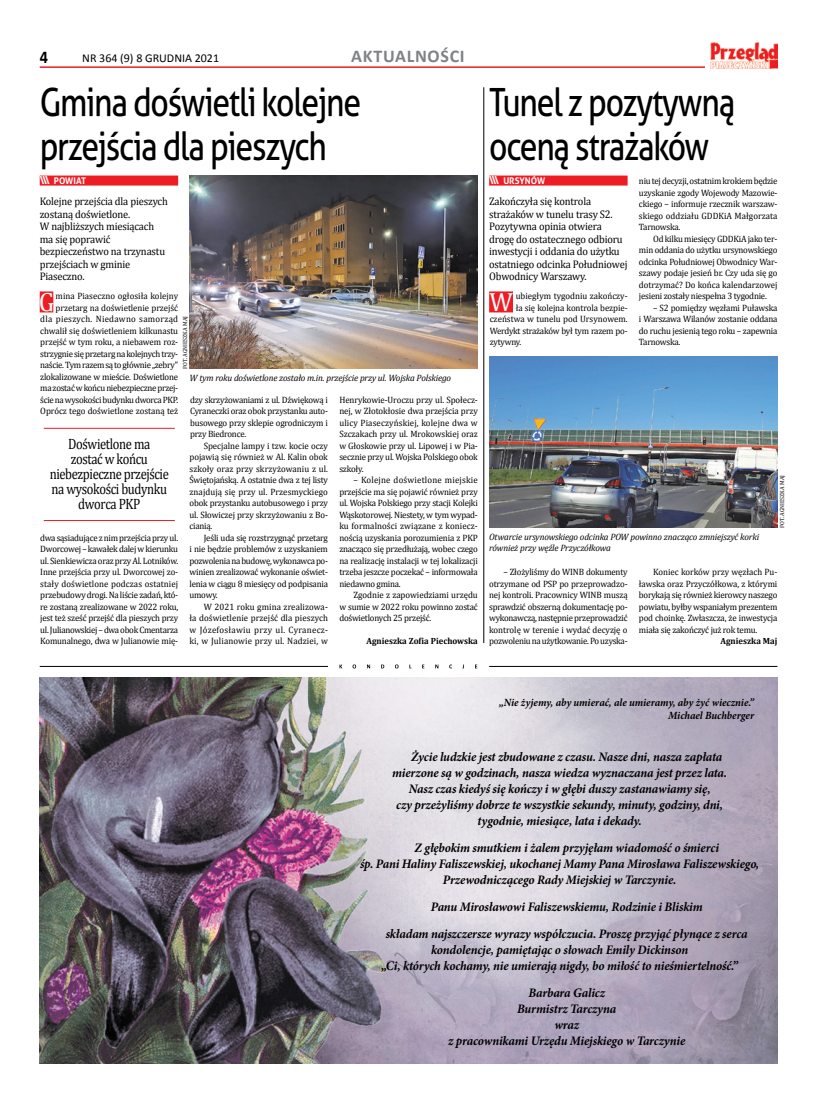
<style>
.page{position:relative;width:820px;height:1106px;background:#fff}
.page>*{position:absolute;margin:0;border:0;box-sizing:border-box;transform-origin:0 0}
.t1{font:39px/44px "Aller";letter-spacing:-.04em;color:#000;scale:.82 1}
.t2{font:26.5px "Cambria";color:#fff;scale:.96 1}
.t3{font:700 18px "Calibri";letter-spacing:.04em;color:#808285}
.t4{font:700 18px "Calibri";color:#000;scale:.9 1}
.t5{font:15px/15px "Cambria";letter-spacing:-.03em;color:#000;text-align:center;scale:.84 1}
.t6{font:italic 700 13px/16px "Minion Pro";letter-spacing:-.015em;color:#000;text-align:center;scale:.96 1}
.t7{font:12px "Calibri";color:#000}
.t8{font:11px/12.5px "Cambria";letter-spacing:-.015em;color:#000;scale:.95 1}
.t9{font:italic 700 11px/13px "Minion Pro";letter-spacing:-.005em;color:#000;text-align:right;scale:.96 1}
.t10{font:9.2px/11.5px "Cambria";letter-spacing:-.02em;color:#000;text-align:justify;scale:.96 1}
.t11{font:italic 9.2px/11px "Cambria";letter-spacing:-.015em;color:#000}
.t12{font:9.2px "Cambria";color:#000;scale:.96 1}
.t13{font:700 9.2px "Aller";color:#fff;scale:.96 1}
.t14{font:700 9px "Cambria";color:#000;scale:.96 1}
.t15{font:6px "Cambria";color:#000;scale:.96 1}
.s1{font-size:11px}
</style>
<div class="page">
<hr style="left:40px;top:66px;width:737px;height:2px;background:#ed1d24">
<div style="left:705px;top:42px;width:72px;height:26px;background:#fff"></div>
<img style="left:710px;top:42px;width:67px;height:26px">
<div style="left:489px;top:175px;width:138px;height:10px;background:#ed1d24"></div>
<div style="left:489px;top:291px;width:24px;height:21px;background:#ed1d24"></div>
<img style="left:40px;top:677px;width:737px;height:386px">
<div style="left:40px;top:175px;width:138px;height:10px;background:#ed1d24"></div>
<div style="left:40px;top:291px;width:13px;height:21px;background:#ed1d24"></div>
<img style="left:489px;top:356px;width:288px;height:171px">
<img style="left:189px;top:176px;width:288px;height:192px">
<hr style="left:40px;top:666px;width:288px;height:1px;background:#000">
<hr style="left:489px;top:666px;width:288px;height:1px;background:#000">
<svg style="left:339px;top:664px;width:138px;height:4px"></svg>
<hr style="left:483px;top:87px;width:1px;height:556px;background:#000">
<hr style="left:44px;top:428px;width:131px;height:1px;background:#ed1d24">
<hr style="left:44px;top:520px;width:131px;height:1px;background:#ed1d24">
<h3 class="t4" style="left:40px;top:45px;width:11px">4</h3>
<h3 class="t7" style="left:82px;top:51px;width:138px">NR 364 (9) 8 GRUDNIA 2021</h3>
<h3 class="t3" style="left:351px;top:45px;width:115px">AKTUALNOŚCI</h3>
<h1 class="t1" style="left:40px;top:80px;width:393px">Gmina doświetli kolejne przejścia dla pieszych</h1>
<p class="t13" style="left:40px;top:175px;width:50px"><span class="s1">\\\</span> POWIAT</p>
<p class="t8" style="left:40px;top:195px;width:136px">Kolejne przejścia dla pieszych zostaną doświetlone.<br>W najbliższych miesiącach ma się poprawić bezpieczeństwo na trzynastu przejściach w gminie<br>Piaseczno.</p>
<h2 class="t2" style="left:39px;top:286px;width:18px">G</h2>
<p class="t10" style="left:40px;top:290px;width:145px;text-align:right">mina Piaseczno ogłosiła kolejny przetarg na doświetlenie przejść<br>dla pieszych. Niedawno samorząd chwalił się doświetleniem kilkunastu przejść w tym roku, a niebawem roz&shy;strzygnie się przetarg na kolejnych trzy&shy;naście. Tym razem są to głównie „zebry” zlokalizowane w mieście. Doświetlone ma zostać w końcu niebezpieczne przej&shy;ście na wysokości budynku dworca PKP.<br>Oprócz tego doświetlone zostaną też</p>
<p class="t15" style="left:181px;top:368px;width:56px;rotate:-90deg">FOT. AGNIESZKA MAJ</p>
<p class="t11" style="left:189px;top:372px;width:263px">W tym roku doświetlone zostało m.in. przejście przy ul. Wojska Polskiego</p>
<p class="t10" style="left:190px;top:394px;width:145px">dzy skrzyżowaniami z ul. Dźwiękową i Cyraneczki oraz obok przystanku auto&shy;busowego przy sklepie ogrodniczym i przy Biedronce.</p>
<p class="t10" style="left:189px;top:440px;width:146px;text-indent:14px">Specjalne lampy i tzw. kocie oczy pojawią się również w Al. Kalin obok szkoły oraz przy skrzyżowaniu z ul.<br>Świętojańską. A ostatnie dwa z tej listy znajdują się przy ul. Przesmyckiego obok przystanku autobusowego i przy ul. Słowiczej przy skrzyżowaniu z Bo&shy;cianią.</p>
<p class="t10" style="left:189px;top:532px;width:146px;text-indent:14px">Jeśli uda się rozstrzygnąć przetarg i nie będzie problemów z uzyskaniem pozwolenia na budowę, wykonawca po&shy;winien zrealizować wykonanie oświet&shy;lenia w ciągu 8 miesięcy od podpisania umowy.</p>
<p class="t10" style="left:189px;top:601px;width:146px;text-indent:14px">W 2021 roku gmina zrealizowa&shy;ła doświetlenie przejść dla pieszych w Józefosławiu przy ul. Cyranecz&shy;ki, w Julianowie przy ul. Nadziei, w</p>
<p class="t10" style="left:339px;top:394px;width:146px">Henrykowie-Uroczu przy ul. Społecz&shy;nej, w Złotokłosie dwa przejścia przy ulicy Piaseczyńskiej, kolejne dwa w Szczakach przy ul. Mrokowskiej oraz w Głoskowie przy ul. Lipowej i w Pia&shy;secznie przy ul. Wojska Polskiego obok szkoły.</p>
<p class="t10" style="left:339px;top:474px;width:146px;text-indent:14px">– Kolejne doświetlone miejskie przejście ma się pojawić również przy ul. Wojska Polskiego przy stacji Kolejki Wąskotorowej. Niestety, w tym wypad&shy;ku formalności związane z koniecz&shy;nością uzyskania porozumienia z PKP znacząco się przedłużają, wobec czego na realizację instalacji w tej lokalizacji trzeba jeszcze poczekać – informowała niedawno gmina.</p>
<p class="t10" style="left:339px;top:589px;width:146px;text-indent:14px">Zgodnie z zapowiedziami urzędu w sumie w 2022 roku powinno zostać doświetlonych 25 przejść.</p>
<p class="t14" style="left:366px;top:635px;width:117px">Agnieszka Zofia Piechowska</p>
<h3 class="t5" style="left:50px;top:436px;width:143px">Doświetlone ma<br>zostać w końcu niebezpieczne przejście na wysokości budynku dworca PKP</h3>
<p class="t10" style="left:40px;top:532px;width:145px">dwa sąsiadujące z nim przejścia przy ul.<br>Dworcowej – kawałek dalej w kierunku ul. Sienkiewicza oraz przy Al. Lotników.<br>Inne przejścia przy ul. Dworcowej zo&shy;stały doświetlone podczas ostatniej przebudowy drogi. Na liście zadań, któ&shy;re zostaną zrealizowane w 2022 roku, jest też sześć przejść dla pieszych przy ul. Julianowskiej – dwa obok Cmentarza Komunalnego, dwa w Julianowie mię-</p>
<h1 class="t1" style="left:489px;top:80px;width:301px">Tunel z pozytywną oceną strażaków</h1>
<p class="t13" style="left:489px;top:175px;width:60px"><span class="s1">\\\</span> URSYNÓW</p>
<p class="t8" style="left:489px;top:195px;width:147px">Zakończyła się kontrola strażaków w tunelu trasy S2.<br>Pozytywna opinia otwiera drogę do ostatecznego odbioru inwestycji i oddania do użytku ostatniego odcinka Południowej<br>Obwodnicy Warszawy.</p>
<h2 class="t2" style="left:489px;top:286px;width:26px">W</h2>
<p class="t12" style="left:515px;top:290px;width:118px">ubiegłym tygodniu zakończy-</p>
<p class="t10" style="left:515px;top:302px;width:118px">ła się kolejna kontrola bezpie-</p>
<p class="t12" style="left:489px;top:313px;width:145px">czeństwa w tunelu pod Ursynowem.</p>
<p class="t10" style="left:489px;top:325px;width:145px">Werdykt strażaków był tym razem po-</p>
<p class="t10" style="left:489px;top:336px;width:34px">zytywny.</p>
<p class="t10" style="left:638px;top:175px;width:146px">niu tej decyzji, ostatnim krokiem będzie uzyskanie zgody Wojewody Mazowie&shy;ckiego – informuje rzecznik warszaw&shy;skiego oddziału GDDKiA Małgorzata Tarnowska.</p>
<p class="t10" style="left:638px;top:233px;width:146px;text-indent:14px">Od kilku miesięcy GDDKiA jako ter&shy;min oddania do użytku ursynowskiego odcinka Południowej Obwodnicy War&shy;szawy podaje jesień br. Czy uda się go dotrzymać? Do końca kalendarzowej jesieni zostały niespełna 3 tygodnie.</p>
<p class="t10" style="left:638px;top:302px;width:146px;text-indent:14px">– S2 pomiędzy węzłami Puławska i Warszawa Wilanów zostanie oddana do ruchu jesienią tego roku – zapewnia Tarnowska.</p>
<p class="t15" style="left:778px;top:527px;width:56px;rotate:-90deg">FOT. AGNIESZKA MAJ</p>
<p class="t11" style="left:489px;top:531px;width:271px">Otwarcie ursynowskiego odcinka POW powinno znacząco zmniejszyć korki również przy węźle Przyczółkowa</p>
<p class="t10" style="left:489px;top:566px;width:146px;text-indent:14px">– Złożyliśmy do WINB dokumenty otrzymane od PSP po przeprowadzo&shy;nej kontroli. Pracownicy WINB muszą sprawdzić obszerną dokumentację po&shy;wykonawczą, następnie przeprowadzić kontrolę w terenie i wydać decyzję o pozwoleniu na użytkowanie.Po uzyska-</p>
<p class="t10" style="left:638px;top:566px;width:146px;text-indent:14px">Koniec korków przy węzłach Pu&shy;ławska oraz Przyczółkowa, z którymi borykają się również kierowcy naszego powiatu, byłby wspaniałym prezentem pod choinkę. Zwłaszcza, że inwestycja miała się zakończyć już rok temu.</p>
<p class="t14" style="left:720px;top:635px;width:61px">Agnieszka Maj</p>
<p class="t9" style="left:499px;top:696px;width:267px">„Nie żyjemy, aby umierać, ale umieramy, aby żyć wiecznie.”<br>Michael Buchberger</p>
<h3 class="t6" style="left:411px;top:748px;width:325px">Życie ludzkie jest zbudowane z czasu. Nasze dni, nasza zapłata</h3>
<h3 class="t6" style="left:392px;top:764px;width:350px">mierzone są w godzinach, nasza wiedza wyznaczana jest przez lata.</h3>
<h3 class="t6" style="left:408px;top:780px;width:316px">Nasz czas kiedyś się kończy i w głębi duszy zastanawiamy się,</h3>
<h3 class="t6" style="left:396px;top:796px;width:342px">czy przeżyliśmy dobrze te wszystkie sekundy, minuty, godziny, dni,</h3>
<h3 class="t6" style="left:477px;top:812px;width:172px">tygodnie, miesiące, lata i dekady.</h3>
<h3 class="t6" style="left:414px;top:839px;width:318px">Z głębokim smutkiem i żalem przyjęłam wiadomość o śmierci</h3>
<h3 class="t6" style="left:360px;top:855px;width:417px">śp. Pani Haliny Faliszewskiej, ukochanej Mamy Pana Mirosława Faliszewskiego,</h3>
<h3 class="t6" style="left:443px;top:871px;width:244px">Przewodniczącego Rady Miejskiej w Tarczynie.</h3>
<h3 class="t6" style="left:385px;top:893px;width:378px;line-height:27px">Panu Mirosławowi Faliszewskiemu, Rodzinie i Bliskim<br>składam najszczersze wyrazy współczucia. Proszę przyjąć płynące z serca</h3>
<h3 class="t6" style="left:381px;top:941px;width:372px">kondolencje, pamiętając o słowach Emily Dickinson<br>„Ci, których kochamy, nie umierają nigdy, bo miłość to nieśmiertelność.”</h3>
<h3 class="t6" style="left:448px;top:984px;width:248px">Barbara Galicz<br>Burmistrz Tarczyna<br>wraz<br>z pracownikami Urzędu Miejskiego w Tarczynie</h3>
</div>
